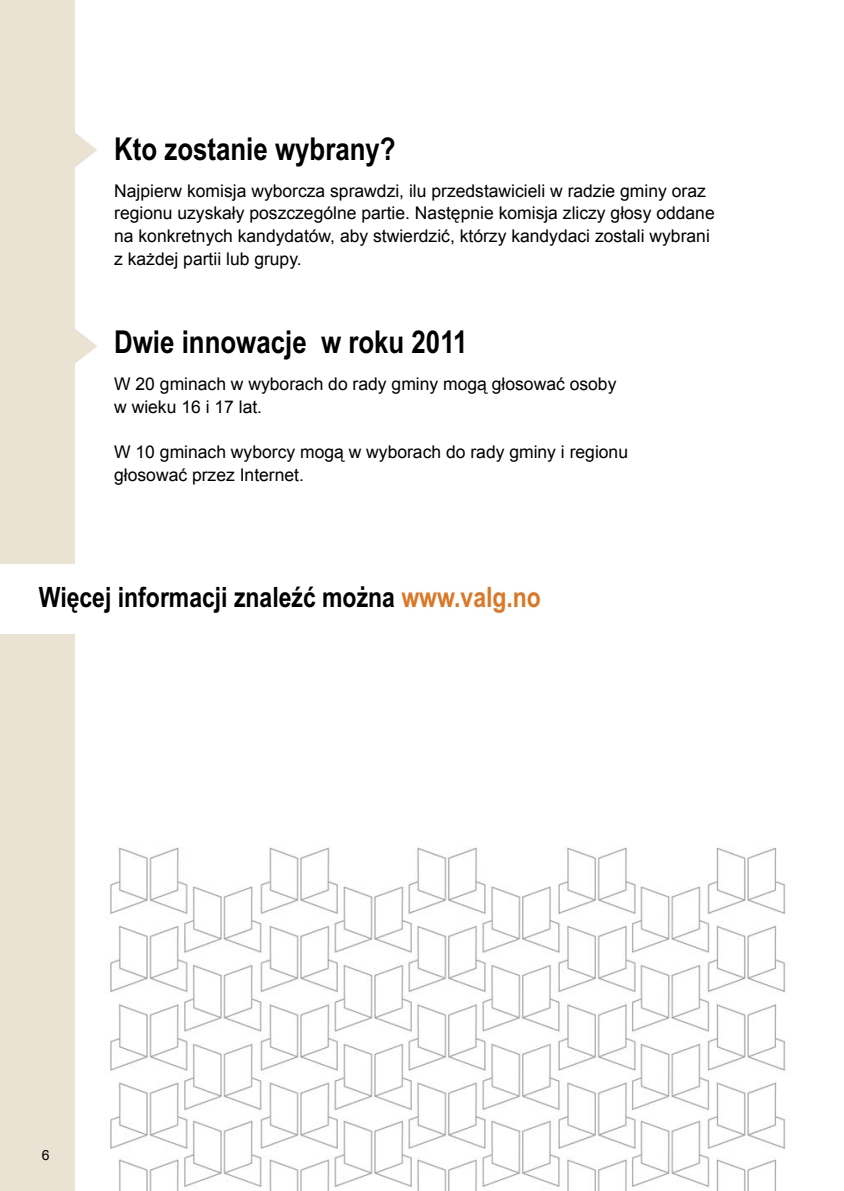
<style>
.page{position:relative;width:844px;height:1191px;background:#fff}
.page>*{position:absolute;margin:0;border:0;box-sizing:border-box;transform-origin:0 0}
.t1{font:700 31.5px "Arial Narrow";color:#000}
.t2{font:700 28px "Arial Narrow";color:#000}
.t3{font:17.5px/22.8px "Arial";color:#000}
.t4{font:14px "Arial";color:#000}
.s1{color:#dd7725}
</style>
<div class="page">
<div style="left:0;top:0;width:74px;height:1191px;background:#eae3d4"></div>
<svg style="left:74px;top:131px;width:23px;height:37px"></svg>
<div style="left:0;top:563px;width:154px;height:70px;background:#fff"></div>
<svg style="left:74px;top:328px;width:23px;height:36px"></svg>
<img style="left:110px;top:847px;width:676px;height:344px">
<h1 class="t1" style="left:114px;top:125px;width:283px">Kto zostanie wybrany?</h1>
<p class="t3" style="left:114px;top:179px;width:602px">Najpierw komisja wyborcza sprawdzi, ilu przedstawicieli w radzie gminy oraz regionu uzyskały poszczególne partie. Następnie komisja zliczy głosy oddane na konkretnych kandydatów, aby stwierdzić, którzy kandydaci zostali wybrani z każdej partii lub grupy.</p>
<h1 class="t1" style="left:114px;top:318px;width:355px">Dwie innowacje w roku 2011</h1>
<p class="t3" style="left:114px;top:373px;width:503px">W 20 gminach w wyborach do rady gminy mogą głosować osoby w wieku 16 i 17 lat.</p>
<p class="t3" style="left:114px;top:441px;width:515px">W 10 gminach wyborcy mogą w wyborach do rady gminy i regionu głosować przez Internet.</p>
<h2 class="t2" style="left:39px;top:576px;width:503px">Więcej informacji znaleźć można <span class="s1">www.valg.no</span></h2>
<p class="t4" style="left:42px;top:1146px;width:9px">6</p>
</div>
